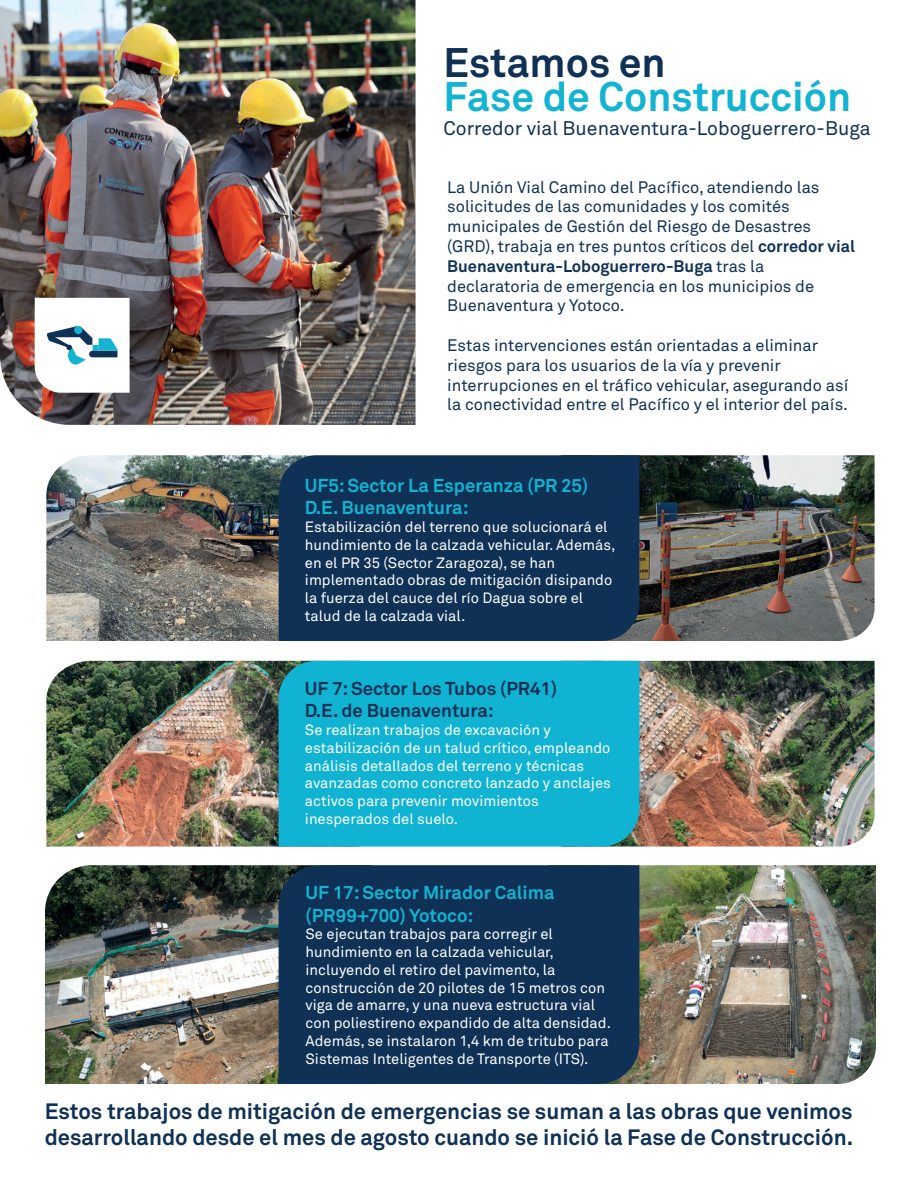
<style>
.page{position:relative;width:918px;height:1188px;background:#fff}
.page>*{position:absolute;margin:0;border:0;box-sizing:border-box;transform-origin:0 0}
.t1{font:700 40.8px "Akkurat Pro";color:#13b3d2}
.t2{font:700 40.8px "Akkurat Pro";color:#103156}
.t3{font:700 22.05px/26.4px "Akkurat Pro";color:#0f3155}
.t4{font:19.5px "Akkurat Pro";color:#103156}
.t5{font:700 18.45px/22.2px "Akkurat Pro";color:#13b3d2}
.t6{font:700 18.45px/22.2px "Akkurat Pro";color:#0f3155}
.t7{font:16.5px/19.8px "Akkurat Pro";color:#0f3155}
.t8{font:14.85px/17.7px "Akkurat Pro";color:#fff}
.s1{font-weight:700}
</style>
<div class="page">
<img style="left:0;top:0;width:416px;height:425px">
<img style="left:46px;top:455px;width:233px;height:186px">
<img style="left:639px;top:455px;width:236px;height:186px">
<div style="left:279px;top:455px;width:360px;height:186px;background:#0f3155"></div>
<img style="left:46px;top:661px;width:233px;height:186px">
<img style="left:639px;top:661px;width:236px;height:186px">
<div style="left:279px;top:661px;width:360px;height:186px;background:#11b3d2"></div>
<img style="left:45px;top:865px;width:234px;height:219px">
<img style="left:639px;top:865px;width:237px;height:219px">
<div style="left:279px;top:865px;width:360px;height:219px;background:#0f3155"></div>
<svg style="left:35px;top:298px;width:95px;height:95px"></svg>
<h1 class="t2" style="left:444px;top:37px;width:224px">Estamos en</h1>
<h1 class="t1" style="left:444px;top:72px;width:409px">Fase de Construcción</h1>
<h3 class="t4" style="left:444px;top:116px;width:429px">Corredor vial Buenaventura-Loboguerrero-Buga</h3>
<p class="t7" style="left:447px;top:177px;width:409px">La Unión Vial Camino del Pacífico, atendiendo las solicitudes de las comunidades y los comités municipales de Gestión del Riesgo de Desastres (GRD), trabaja en tres puntos críticos del <span class="s1">corredor vial Buenaventura-Loboguerrero-Buga</span> tras la declaratoria de emergencia en los municipios de Buenaventura y Yotoco.</p>
<p class="t7" style="left:447px;top:336px;width:403px">Estas intervenciones están orientadas a eliminar riesgos para los usuarios de la vía y prevenir interrupciones en el tráfico vehicular, asegurando así la conectividad entre el Pacífico y el interior del país.</p>
<p class="t5" style="left:305px;top:474px;width:285px">UF5: Sector La Esperanza (PR 25)<br>D.E. Buenaventura:</p>
<p class="t8" style="left:305px;top:518px;width:312px">Estabilización del terreno que solucionará el hundimiento de la calzada vehicular. Además, en el PR 35 (Sector Zaragoza), se han implementado obras de mitigación disipando la fuerza del cauce del río Dagua sobre el talud de la calzada vial.</p>
<p class="t6" style="left:305px;top:677px;width:254px">UF 7: Sector Los Tubos (PR41)<br>D.E. de Buenaventura:</p>
<p class="t8" style="left:305px;top:722px;width:307px">Se realizan trabajos de excavación y estabilización de un talud crítico, empleando análisis detallados del terreno y técnicas avanzadas como concreto lanzado y anclajes activos para prevenir movimientos inesperados del suelo.</p>
<p class="t5" style="left:306px;top:882px;width:250px">UF 17: Sector Mirador Calima (PR99+700) Yotoco:</p>
<p class="t8" style="left:306px;top:926px;width:307px">Se ejecutan trabajos para corregir el hundimiento en la calzada vehicular, incluyendo el retiro del pavimento, la construcción de 20 pilotes de 15 metros con viga de amarre, y una nueva estructura vial con poliestireno expandido de alta densidad.<br>Además, se instalaron 1,4 km de tritubo para Sistemas Inteligentes de Transporte (ITS).</p>
<h2 class="t3" style="left:45px;top:1097px;width:810px">Estos trabajos de mitigación de emergencias se suman a las obras que venimos desarrollando desde el mes de agosto cuando se inició la Fase de Construcción.</h2>
</div>
